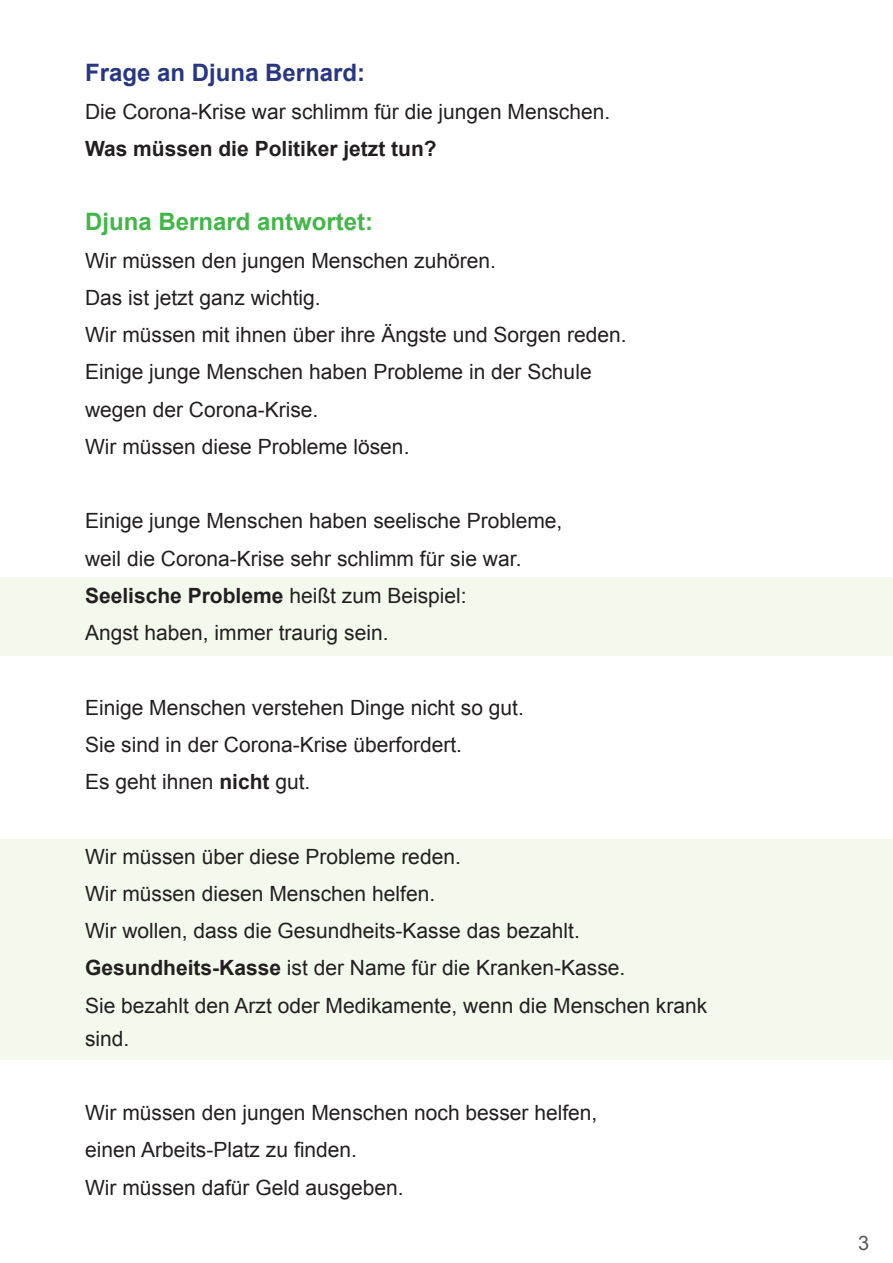
<style>
.page{position:relative;width:893px;height:1263px;background:#fff}
.page>*{position:absolute;margin:0;border:0;box-sizing:border-box;transform-origin:0 0}
.t1{font:700 24px "Arial";color:#43b649}
.t2{font:700 24px "Arial";color:#293782}
.t3{font:21px/33px "Arial";color:#231f20}
.t4{font:700 21px "Arial";color:#231f20}
.t5{font:19.95px "Arial";color:#59595d}
.s1{font-weight:400}
.s2{font-weight:700}
</style>
<div class="page">
<div style="left:0;top:839px;width:893px;height:221px;background:#f3f9ec"></div>
<div style="left:0;top:578px;width:893px;height:78px;background:#f3f9ec"></div>
<p class="t2" style="left:85px;top:57px;width:282px">Frage an Djuna Bernard:</p>
<p class="t3" style="left:85px;top:95px;width:527px">Die Corona-Krise war schlimm für die jungen Menschen.</p>
<p class="t4" style="left:85px;top:135px;width:353px">Was müssen die Politiker jetzt tun?</p>
<p class="t1" style="left:85px;top:206px;width:290px">Djuna Bernard antwortet:</p>
<p class="t3" style="left:85px;top:244px;width:412px">Wir müssen den jungen Menschen zuhören.</p>
<p class="t3" style="left:85px;top:281px;width:237px">Das ist jetzt ganz wichtig.</p>
<p class="t3" style="left:85px;top:318px;width:543px">Wir müssen mit ihnen über ihre Ängste und Sorgen reden.</p>
<p class="t3" style="left:85px;top:356px;width:508px">Einige junge Menschen haben Probleme in der Schule</p>
<p class="t3" style="left:85px;top:393px;width:235px">wegen der Corona-Krise.</p>
<p class="t3" style="left:85px;top:430px;width:326px">Wir müssen diese Probleme lösen.</p>
<p class="t3" style="left:85px;top:505px;width:479px">Einige junge Menschen haben seelische Probleme,</p>
<p class="t3" style="left:85px;top:542px;width:438px">weil die Corona-Krise sehr schlimm für sie war.</p>
<p class="t4" style="left:85px;top:582px;width:383px">Seelische Probleme <span class="s1">heißt zum Beispiel:</span></p>
<p class="t3" style="left:85px;top:616px;width:305px">Angst haben, immer traurig sein.</p>
<p class="t3" style="left:85px;top:691px;width:440px">Einige Menschen verstehen Dinge nicht so gut.</p>
<p class="t3" style="left:85px;top:728px;width:378px">Sie sind in der Corona-Krise überfordert.</p>
<p class="t3" style="left:85px;top:765px;width:227px">Es geht ihnen <span class="s2">nicht</span> gut.</p>
<p class="t3" style="left:85px;top:840px;width:377px">Wir müssen über diese Probleme reden.</p>
<p class="t3" style="left:85px;top:877px;width:352px">Wir müssen diesen Menschen helfen.</p>
<p class="t3" style="left:85px;top:914px;width:496px">Wir wollen, dass die Gesundheits-Kasse das bezahlt.</p>
<p class="t3" style="left:85px;top:952px;width:542px"><span class="s2">Gesundheits-Kasse</span> ist der Name für die Kranken-Kasse.</p>
<p class="t3" style="left:85px;top:989px;width:624px">Sie bezahlt den Arzt oder Medikamente, wenn die Menschen krank sind.</p>
<p class="t3" style="left:85px;top:1096px;width:514px">Wir müssen den jungen Menschen noch besser helfen,</p>
<p class="t3" style="left:85px;top:1134px;width:273px">einen Arbeits-Platz zu finden.</p>
<p class="t3" style="left:85px;top:1171px;width:320px">Wir müssen dafür Geld ausgeben.</p>
<p class="t5" style="left:858px;top:1229px;width:13px">3</p>
</div>
